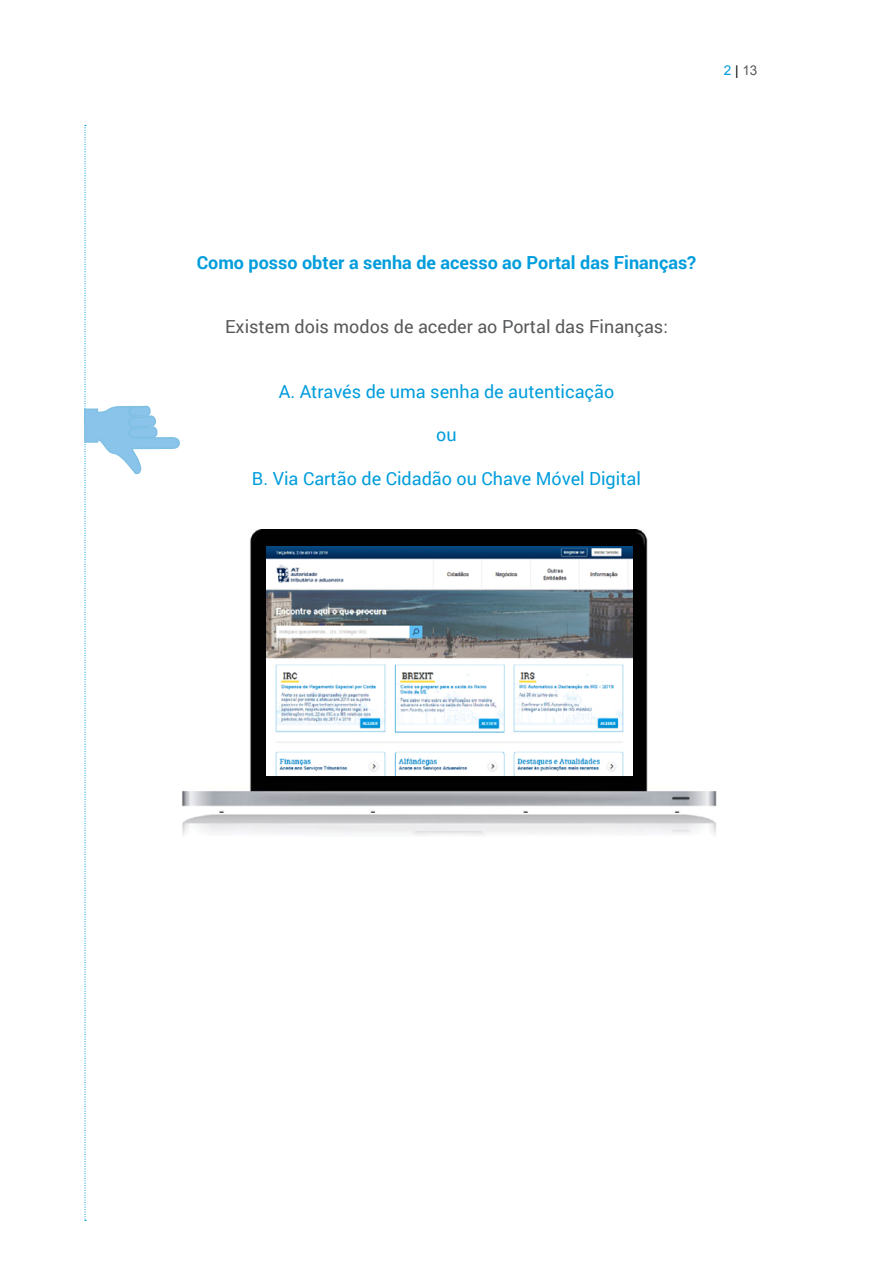
<style>
.page{position:relative;width:893px;height:1263px;background:#fff}
.page>*{position:absolute;margin:0;border:0;box-sizing:border-box;transform-origin:0 0}
.t1{font:18px "Roboto";color:#009ddc}
.t2{font:700 18px "Roboto";color:#009ddc}
.t3{font:18px "Roboto";color:#58595b}
.t4{font:13.5px "Arial";color:#58595b}
.s1{color:#009ddc}
.s2{color:#000}
</style>
<div class="page">
<img style="left:182px;top:529px;width:535px;height:307px">
<svg style="left:84px;top:125px;width:96px;height:1096px"></svg>
<img style="left:267px;top:547px;width:366px;height:228px">
<p class="t4" style="left:724px;top:62px;width:35px"><span class="s1">2</span> <span class="s2">|</span> 13</p>
<p class="t2" style="left:197px;top:250px;width:501px">Como posso obter a senha de acesso ao Portal das Finanças?</p>
<p class="t3" style="left:225px;top:314px;width:444px">Existem dois modos de aceder ao Portal das Finanças:</p>
<p class="t1" style="left:279px;top:379px;width:337px">A. Através de uma senha de autenticação</p>
<p class="t1" style="left:436px;top:422px;width:22px">ou</p>
<p class="t1" style="left:252px;top:466px;width:391px">B. Via Cartão de Cidadão ou Chave Móvel Digital</p>
</div>
